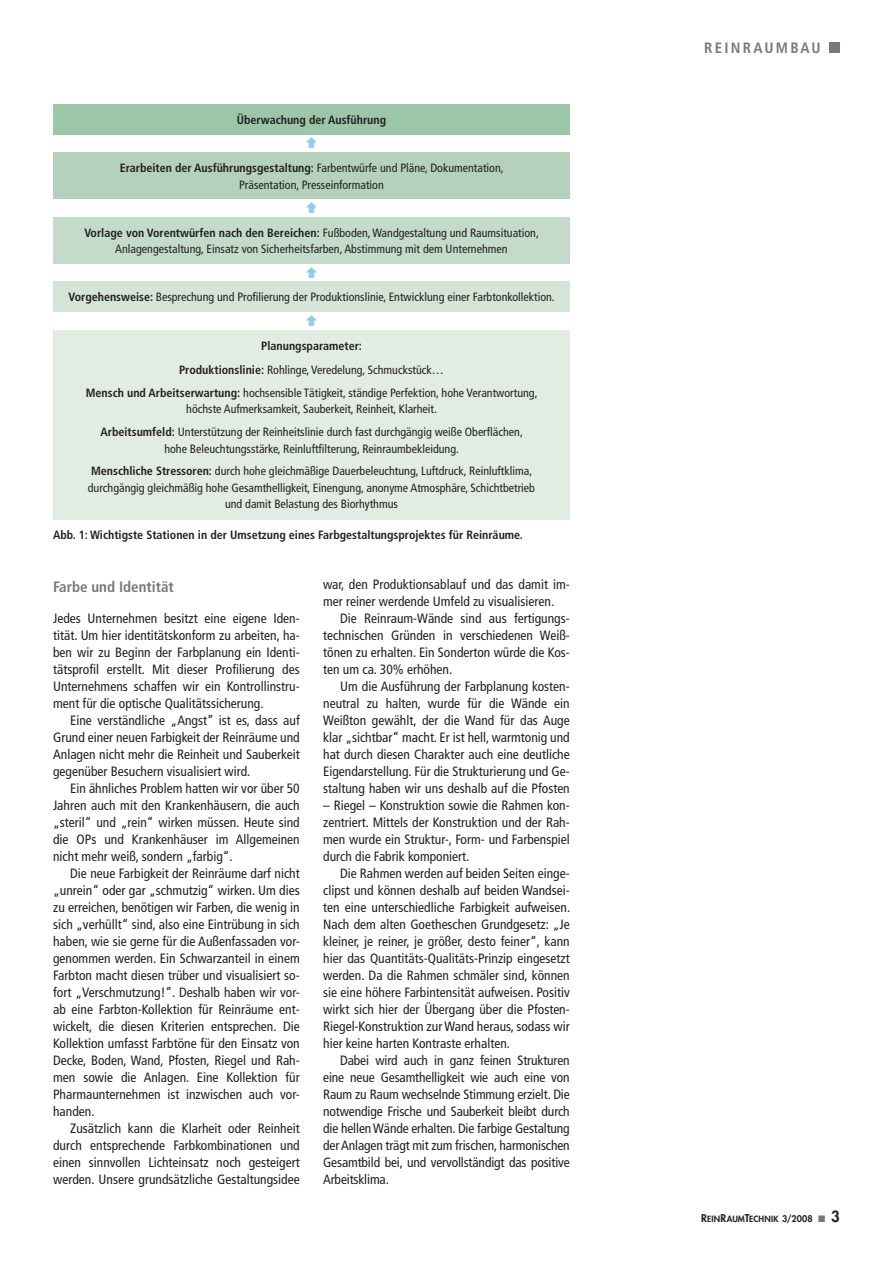
<style>
.page{position:relative;width:893px;height:1263px;background:#fff}
.page>*{position:absolute;margin:0;border:0;box-sizing:border-box;transform-origin:0 0}
.t1{font:700 condensed 15px "Frutiger";color:#76787b}
.t2{font:700 condensed 15px "Frutiger";letter-spacing:.15em;color:#76787b}
.t3{font:condensed 13.5px/17px "Frutiger";color:#231f20;text-align:justify}
.t4{font:condensed 12px/16.5px "Frutiger";color:#231f20;text-align:center}
.t5{font:700 condensed 12px/24.2px "Frutiger";color:#231f20;text-align:center}
.t6{font:800 8.4px "Futura";letter-spacing:.02em;color:#231f20}
.s1{font-weight:700}
.s2{font-weight:400}
.s3{font-size:10.5px}
.s4{font-size:9px}
.s5{font-size:15px}
</style>
<div class="page">
<div style="left:53px;top:104px;width:517px;height:30px;background:#9cc6a8"></div>
<div style="left:53px;top:152px;width:517px;height:47px;background:#b3d1bb"></div>
<div style="left:53px;top:217px;width:517px;height:47px;background:#c5dbca"></div>
<div style="left:53px;top:282px;width:517px;height:30px;background:#d4e4d7"></div>
<div style="left:53px;top:330px;width:517px;height:189px;background:#e1ece2"></div>
<div style="left:829px;top:43px;width:11px;height:10px;background:#76787b"></div>
<p class="t5" style="left:237px;top:108px;width:151px">Überwachung der Ausführung</p>
<p class="t4" style="left:120px;top:160px;width:386px"><span class="s1">Erarbeiten der Ausführungsgestaltung:</span> Farbentwürfe und Pläne, Dokumentation,<br>Präsentation, Presseinformation</p>
<p class="t4" style="left:84px;top:224px;width:456px"><span class="s1">Vorlage von Vorentwürfen nach den Bereichen:</span> Fußboden, Wandgestaltung und Raumsituation,<br>Anlagengestaltung, Einsatz von Sicherheitsfarben, Abstimmung mit dem Unternehmen</p>
<p class="t4" style="left:69px;top:289px;width:488px"><span class="s1">Vorgehensweise:</span> Besprechung und Profilierung der Produktionslinie, Entwicklung einer Farbtonkollektion.</p>
<p class="t5" style="left:179px;top:333px;width:266px">Planungsparameter:<br>Produktionslinie: <span class="s2">Rohlinge, Veredelung, Schmuckstück…</span></p>
<p class="t4" style="left:86px;top:384px;width:453px"><span class="s1">Mensch und Arbeitserwartung:</span> hochsensible Tätigkeit, ständige Perfektion, hohe Verantwortung, höchste Aufmerksamkeit, Sauberkeit, Reinheit, Klarheit.</p>
<p class="t4" style="left:101px;top:424px;width:424px"><span class="s1">Arbeitsumfeld:</span> Unterstützung der Reinheitslinie durch fast durchgängig weiße Oberflächen, hohe Beleuchtungsstärke, Reinluftfilterung, Reinraumbekleidung.</p>
<p class="t4" style="left:88px;top:463px;width:449px"><span class="s1">Menschliche Stressoren:</span> durch hohe gleichmäßige Dauerbeleuchtung, Luftdruck, Reinluftklima, durchgängig gleichmäßig hohe Gesamthelligkeit, Einengung, anonyme Atmosphäre, Schichtbetrieb und damit Belastung des Biorhythmus</p>
<p class="t5" style="left:53px;top:523px;width:471px">Abb. 1: Wichtigste Stationen in der Umsetzung eines Farbgestaltungsprojektes für Reinräume.</p>
<p class="t1" style="left:53px;top:578px;width:122px">Farbe und Identität</p>
<p class="t3" style="left:53px;top:610px;width:248px">Jedes Unternehmen besitzt eine eigene Iden&shy;tität. Um hier identitätskonform zu arbeiten, ha&shy;ben wir zu Beginn der Farbplanung ein Identi&shy;tätsprofil erstellt. Mit dieser Profilierung des Unternehmens schaffen wir ein Kontrollinstru&shy;ment für die optische Qualitätssicherung.</p>
<p class="t3" style="left:53px;top:712px;width:248px;text-indent:17px">Eine verständliche „Angst” ist es, dass auf Grund einer neuen Farbigkeit der Reinräume und Anlagen nicht mehr die Reinheit und Sauberkeit gegenüber Besuchern visualisiert wird.</p>
<p class="t3" style="left:53px;top:780px;width:248px;text-indent:17px">Ein ähnliches Problem hatten wir vor über 50<br>Jahren auch mit den Krankenhäusern, die auch „steril“ und „rein“ wirken müssen. Heute sind die OPs und Krankenhäuser im Allgemeinen nicht mehr weiß, sondern „farbig“.</p>
<p class="t3" style="left:53px;top:865px;width:248px;text-indent:17px">Die neue Farbigkeit der Reinräume darf nicht „unrein“ oder gar „schmutzig“ wirken. Um dies zu erreichen, benötigen wir Farben, die wenig in sich „verhüllt“ sind, also eine Eintrübung in sich haben, wie sie gerne für die Außenfassaden vor&shy;genommen werden. Ein Schwarzanteil in einem Farbton macht diesen trüber und visualisiert so&shy;fort „Verschmutzung!“. Deshalb haben wir vor&shy;ab eine Farbton-Kollektion für Reinräume ent&shy;wickelt, die diesen Kriterien entsprechen. Die Kollektion umfasst Farbtöne für den Einsatz von Decke, Boden, Wand, Pfosten, Riegel und Rah&shy;men sowie die Anlagen. Eine Kollektion für Pharmaunternehmen ist inzwischen auch vor&shy;handen.</p>
<p class="t3" style="left:53px;top:1120px;width:248px;text-indent:17px">Zusätzlich kann die Klarheit oder Reinheit durch entsprechende Farbkombinationen und einen sinnvollen Lichteinsatz noch gesteigert werden. Unsere grundsätzliche Gestaltungsidee</p>
<p class="t3" style="left:323px;top:576px;width:248px">war, den Produktionsablauf und das damit im&shy;mer reiner werdende Umfeld zu visualisieren.</p>
<p class="t3" style="left:323px;top:610px;width:248px;text-indent:17px">Die Reinraum-Wände sind aus fertigungs&shy;technischen Gründen in verschiedenen Weiß&shy;tönen zu erhalten. Ein Sonderton würde die Kos&shy;ten um ca. 30% erhöhen.</p>
<p class="t3" style="left:323px;top:678px;width:248px;text-indent:17px">Um die Ausführung der Farbplanung kosten&shy;neutral zu halten, wurde für die Wände ein Weißton gewählt, der die Wand für das Auge klar „sichtbar“ macht. Er ist hell, warmtonig und hat durch diesen Charakter auch eine deutliche Eigendarstellung. Für die Strukturierung und Ge&shy;staltung haben wir uns deshalb auf die Pfosten</p>
<p class="t3" style="left:323px;top:797px;width:248px">– Riegel – Konstruktion sowie die Rahmen kon&shy;zentriert. Mittels der Konstruktion und der Rah&shy;men wurde ein Struktur-, Form- und Farbenspiel durch die Fabrik komponiert.</p>
<p class="t3" style="left:323px;top:865px;width:249px;text-indent:17px">Die Rahmen werden auf beiden Seiten einge&shy;clipst und können deshalb auf beiden Wandsei&shy;ten eine unterschiedliche Farbigkeit aufweisen.<br>Nach dem alten Goetheschen Grundgesetz: „Je kleiner, je reiner, je größer, desto feiner“, kann hier das Quantitäts-Qualitäts-Prinzip eingesetzt werden. Da die Rahmen schmäler sind, können sie eine höhere Farbintensität aufweisen. Positiv wirkt sich hier der Übergang über die Pfosten-Riegel-Konstruktion zur Wand heraus, sodass wir hier keine harten Kontraste erhalten.</p>
<p class="t3" style="left:323px;top:1052px;width:248px;text-indent:17px">Dabei wird auch in ganz feinen Strukturen eine neue Gesamthelligkeit wie auch eine von Raum zu Raum wechselnde Stimmung erzielt. Die notwendige Frische und Sauberkeit bleibt durch die hellen Wände erhalten. Die farbige Gestaltung der Anlagen trägt mit zum frischen, harmonischen Gesamtbild bei, und vervollständigt das positive Arbeitsklima.</p>
<p class="t2" style="left:704px;top:39px;width:118px">REINRAUMBAU</p>
<p class="t6" style="left:701px;top:1213px;width:140px"><span class="s3">R</span>EIN<span class="s3">R</span>AUM<span class="s3">T</span>ECHNIK <span class="s4">3/2008</span> <span class="s5">3</span></p>
</div>
